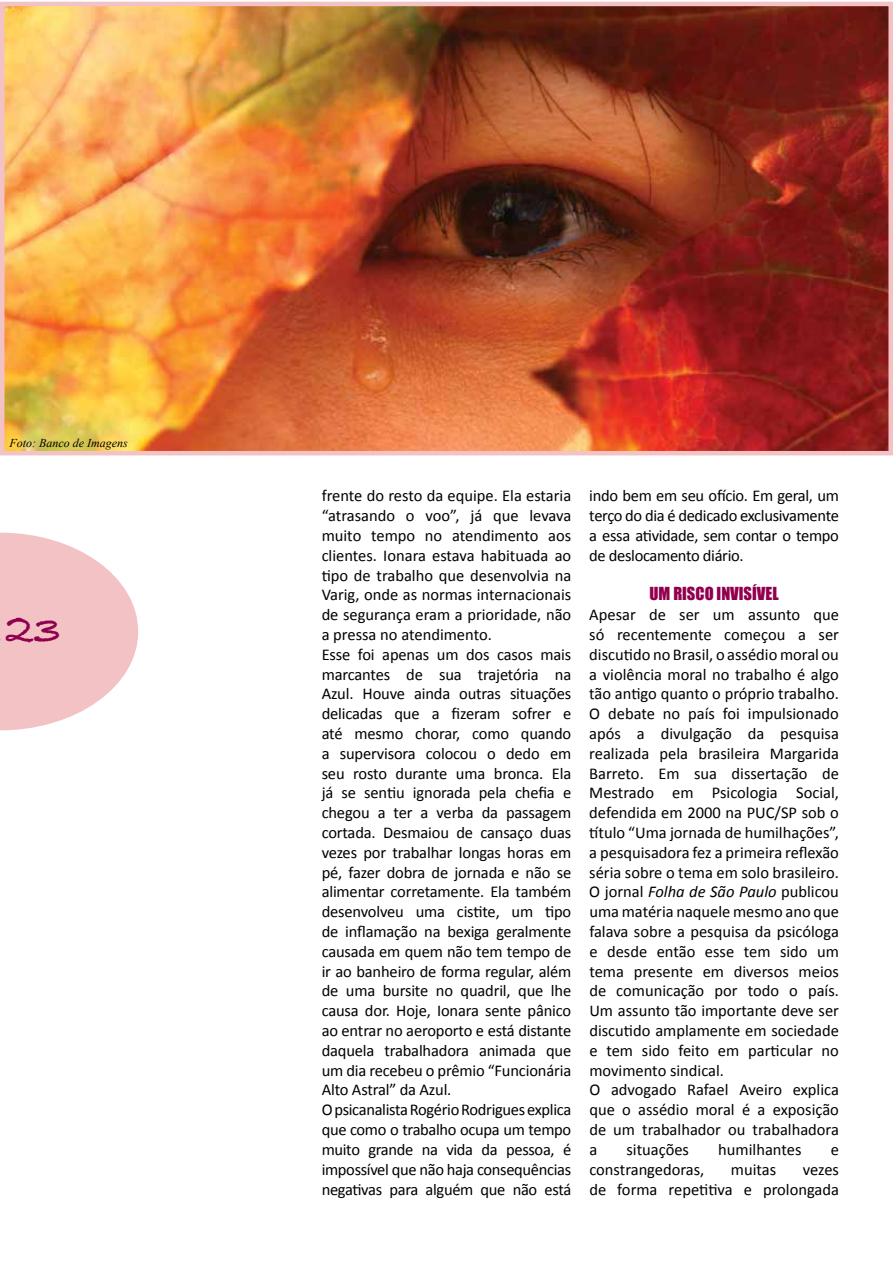
<style>
.page{position:relative;width:893px;height:1263px;background:#fff}
.page>*{position:absolute;margin:0;border:0;box-sizing:border-box;transform-origin:0 0}
.t1{font:700 45px "Bradley Hand ITCTT";color:#91004e}
.t2{font:16.5px/19.8px "Calibri";letter-spacing:-.01em;color:#000}
.t3{font:16.5px "Impact";color:#91004e}
.t4{font:italic 12px "Times New Roman";color:#000}
.s1{font-style:italic}
</style>
<div class="page">
<svg style="left:0;top:533px;width:138px;height:197px"></svg>
<img style="left:5px;top:7px;width:883px;height:443px">
<div style="left:0;top:2px;width:893px;height:453px;border:4px solid #f3c2c5"></div>
<p class="t4" style="left:10px;top:434px;width:120px">Foto: Banco de Imagens</p>
<h1 class="t1" style="left:6px;top:594px;width:57px">23</h1>
<p class="t2" style="left:322px;top:485px;width:251px">frente do resto da equipe. Ela estaria “atrasando o voo”, já que levava muito tempo no atendimento aos clientes. Ionara estava habituada ao tipo de trabalho que desenvolvia na Varig, onde as normas internacionais de segurança eram a prioridade, não a pressa no atendimento.<br>Esse foi apenas um dos casos mais marcantes de sua trajetória na Azul. Houve ainda outras situações delicadas que a fizeram sofrer e até mesmo chorar, como quando a supervisora colocou o dedo em seu rosto durante uma bronca. Ela já se sentiu ignorada pela chefia e chegou a ter a verba da passagem cortada. Desmaiou de cansaço duas vezes por trabalhar longas horas em pé, fazer dobra de jornada e não se alimentar corretamente. Ela também desenvolveu uma cistite, um tipo de inflamação na bexiga geralmente causada em quem não tem tempo de ir ao banheiro de forma regular, além de uma bursite no quadril, que lhe causa dor. Hoje, Ionara sente pânico ao entrar no aeroporto e está distante daquela trabalhadora animada que um dia recebeu o prêmio “Funcionária Alto Astral” da Azul.<br>O psicanalista Rogério Rodrigues explica que como o trabalho ocupa um tempo muito grande na vida da pessoa, é impossível que não haja consequências negativas para alguém que não está</p>
<p class="t2" style="left:589px;top:485px;width:251px;text-align:justify">indo bem em seu ofício. Em geral, um terço do dia é dedicado exclusivamente a essa atividade, sem contar o tempo de deslocamento diário.</p>
<p class="t3" style="left:650px;top:581px;width:131px">UM RISCO INVISÍVEL</p>
<p class="t2" style="left:589px;top:604px;width:251px">Apesar de ser um assunto que só recentemente começou a ser discutido no Brasil, o assédio moral ou a violência moral no trabalho é algo tão antigo quanto o próprio trabalho.<br>O debate no país foi impulsionado após a divulgação da pesquisa realizada pela brasileira Margarida<br>Barreto. Em sua dissertação de<br>Mestrado em Psicologia Social, defendida em 2000 na PUC/SP sob o título “Uma jornada de humilhações”, a pesquisadora fez a primeira reflexão séria sobre o tema em solo brasileiro.<br>O jornal <span class="s1">Folha de São Paulo</span> publicou uma matéria naquele mesmo ano que falava sobre a pesquisa da psicóloga e desde então esse tem sido um tema presente em diversos meios de comunicação por todo o país.<br>Um assunto tão importante deve ser discutido amplamente em sociedade e tem sido feito em particular no movimento sindical.<br>O advogado Rafael Aveiro explica que o assédio moral é a exposição de um trabalhador ou trabalhadora a</p>
<p class="t2" style="left:626px;top:1139px;width:64px">situações</p>
<p class="t2" style="left:718px;top:1139px;width:85px">humilhantes</p>
<p class="t2" style="left:831px;top:1139px;width:10px">e</p>
<p class="t2" style="left:589px;top:1158px;width:117px">constrangedoras,</p>
<p class="t2" style="left:731px;top:1158px;width:47px">muitas</p>
<p class="t2" style="left:589px;top:1158px;width:251px;text-align:right">vezes<br>de forma repetitiva e prolongada</p>
</div>
